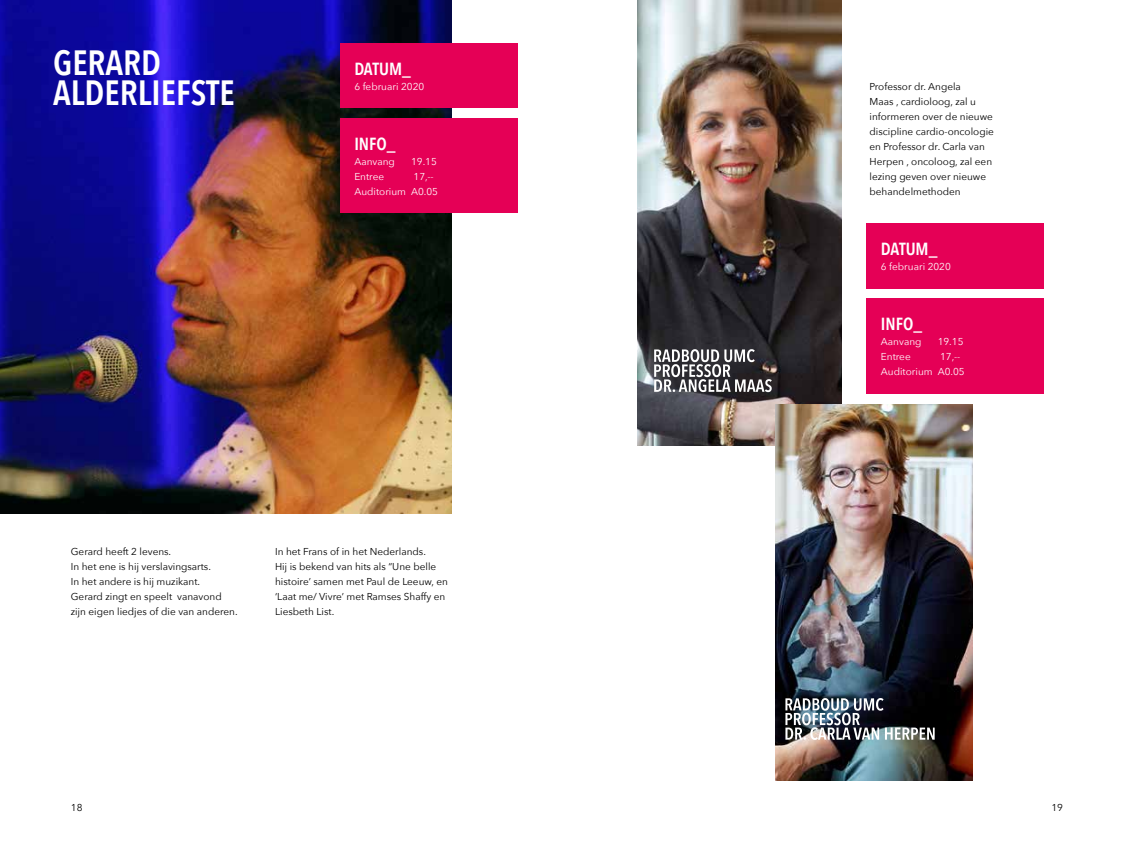
<style>
.page{position:relative;width:1134px;height:851px;background:#fff}
.page>*{position:absolute;margin:0;border:0;box-sizing:border-box;transform-origin:0 0}
.t1{font:600 35px/30px "Avenir Next Condensed";color:#fff}
.t2{font:600 17.5px "Avenir Next Condensed";color:#fff}
.t3{font:10px/15px "Avenir Next";color:#000}
.t4{font:10px/15px "Avenir Next";color:#fff}
</style>
<div class="page">
<img style="left:0;top:0;width:451px;height:513px">
<img style="left:638px;top:0;width:204px;height:445px">
<img style="left:775px;top:404px;width:198px;height:376px">
<img style="left:785px;top:698px;width:150px;height:41px">
<svg style="left:654px;top:349px;width:118px;height:43px"></svg>
<div style="left:340px;top:43px;width:177px;height:53px;background:#e50056"></div>
<div style="left:340px;top:66px;width:177px;height:42px;background:#e50056"></div>
<div style="left:340px;top:118px;width:177px;height:53px;background:#e50056"></div>
<div style="left:340px;top:156px;width:177px;height:57px;background:#e50056"></div>
<div style="left:867px;top:223px;width:177px;height:53px;background:#e50056"></div>
<div style="left:867px;top:246px;width:177px;height:42px;background:#e50056"></div>
<div style="left:867px;top:298px;width:177px;height:53px;background:#e50056"></div>
<div style="left:867px;top:336px;width:177px;height:57px;background:#e50056"></div>
<h1 class="t1" style="left:53px;top:47px;width:183px">GERARD<br>ALDERLIEFSTE</h1>
<h2 class="t2" style="left:354px;top:54px;width:58px">DATUM_</h2>
<p class="t4" style="left:354px;top:79px;width:71px">6 februari 2020</p>
<h2 class="t2" style="left:354px;top:129px;width:43px">INFO_</h2>
<p class="t4" style="left:354px;top:154px;width:42px">Aanvang</p>
<p class="t4" style="left:411px;top:154px;width:27px">19.15</p>
<p class="t4" style="left:354px;top:169px;width:31px">Entree</p>
<p class="t4" style="left:354px;top:169px;width:85px;text-indent:59px">17,--<br>Auditorium A0.05</p>
<p class="t3" style="left:71px;top:544px;width:168px">Gerard heeft 2 levens.<br>In het ene is hij verslavingsarts.<br>In het andere is hij muzikant.<br>Gerard zingt en speelt vanavond zijn eigen liedjes of die van anderen.</p>
<p class="t3" style="left:275px;top:544px;width:174px">In het Frans of in het Nederlands.<br>Hij is bekend van hits als “Une belle histoire’ samen met Paul de Leeuw, en ‘Laat me/ Vivre’ met Ramses Shaffy en<br>Liesbeth List.</p>
<p class="t3" style="left:869px;top:79px;width:126px">Professor dr. Angela<br>Maas , cardioloog, zal u informeren over de nieuwe discipline cardio-oncologie en Professor dr. Carla van<br>Herpen , oncoloog, zal een lezing geven over nieuwe behandelmethoden</p>
<h2 class="t2" style="left:881px;top:234px;width:58px">DATUM_</h2>
<p class="t4" style="left:881px;top:259px;width:71px">6 februari 2020</p>
<h2 class="t2" style="left:881px;top:309px;width:43px">INFO_</h2>
<p class="t4" style="left:881px;top:334px;width:42px">Aanvang</p>
<p class="t4" style="left:938px;top:334px;width:27px">19.15</p>
<p class="t4" style="left:881px;top:349px;width:31px">Entree</p>
<p class="t4" style="left:881px;top:349px;width:85px;text-indent:59px">17,--<br>Auditorium A0.05</p>
<p class="t3" style="left:71px;top:799px;width:13px">18</p>
<p class="t3" style="left:1051px;top:799px;width:13px">19</p>
</div>
